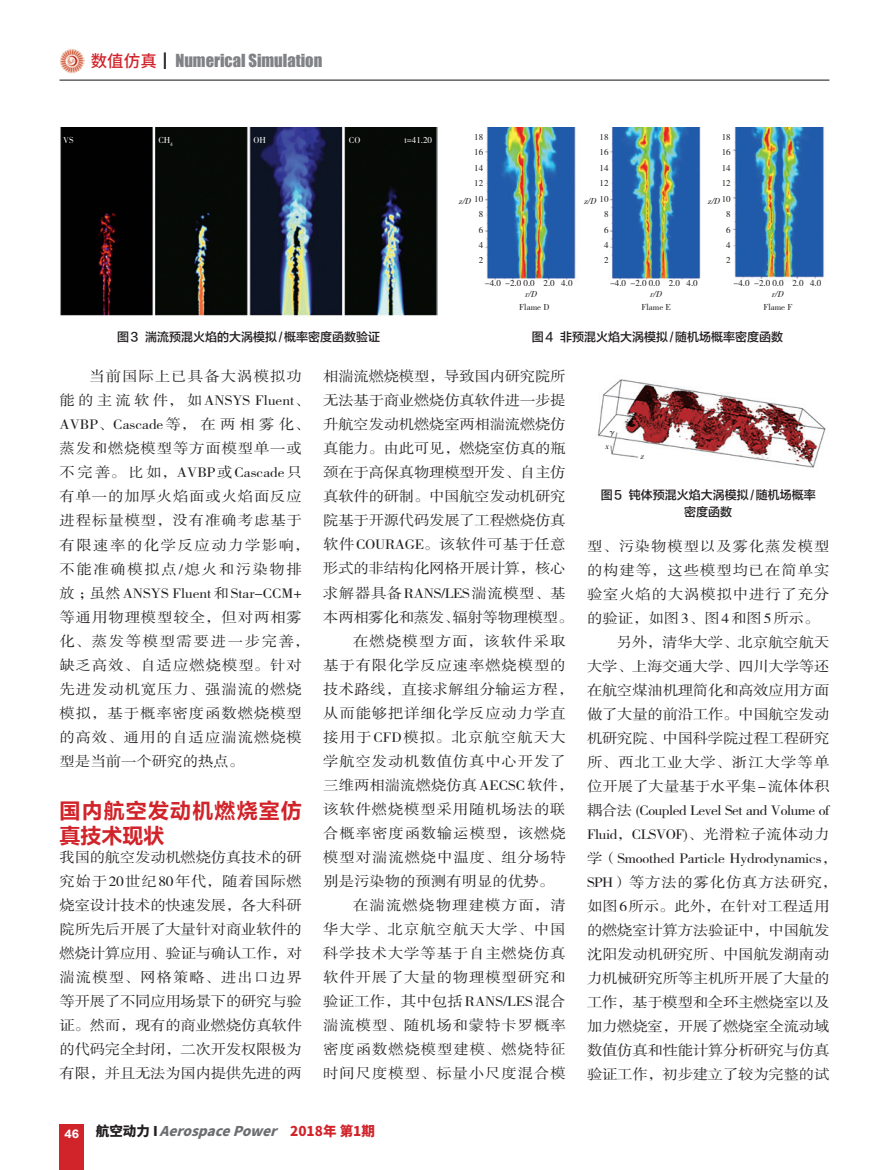
<style>
.page{position:relative;width:872px;height:1170px;background:#fff}
.page>*{position:absolute;margin:0;border:0;box-sizing:border-box;transform-origin:0 0}
.t1{font:21px/24.3px "FZLTCHJW GB1 0";letter-spacing:.055em;color:#d1232a}
.t2{font:16.5px "Impact";color:#808285}
.t3{font:14.25px/24px "FZSSJW GB1 0";color:#231f20;text-align:justify;scale:1.08 1}
.t4{font:14.25px/24px "FZSSJW GB1 0";letter-spacing:.06em;color:#231f20;scale:1.08 1}
.t5{font:14.25px "FZSSJW GB1 0";letter-spacing:.055em;color:#231f20;scale:1.08 1}
.t6{font:14.25px "FZSSJW GB1 0";letter-spacing:-.03em;color:#231f20;scale:1.08 1}
.t7{font:14.25px "FZSSJW GB1 0";letter-spacing:.065em;color:#231f20;scale:1.08 1}
.t8{font:14.25px "FZSSJW GB1 0";letter-spacing:.075em;color:#231f20;scale:1.08 1}
.t9{font:14.25px "FZSSJW GB1 0";letter-spacing:.035em;color:#231f20;scale:1.08 1}
.t10{font:14.25px "FZSSJW GB1 0";letter-spacing:.025em;color:#231f20;scale:1.08 1}
.t11{font:14.25px "FZSSJW GB1 0";letter-spacing:-.02em;color:#231f20;scale:1.08 1}
.t12{font:14.25px "FZSSJW GB1 0";letter-spacing:.05em;color:#231f20;scale:1.08 1}
.t13{font:14.25px "FZSSJW GB1 0";letter-spacing:.02em;color:#231f20;scale:1.08 1}
.t14{font:italic 800 13.5px "Source Han Sans CN";color:#6c6d70}
.t15{font:12px/16.5px "FZLTZHJW GB1 0";color:#231f20;text-align:center}
.t16{font:9px/15.5px "FZSSJW GB1 0";color:#231f20;text-align:center}
.t17{font:italic 9px "FZSSJW GB1 0";color:#231f20}
.t18{font:9px "FZSSJW GB1 0";color:#fff}
.s1{font-family:"Source Han Sans CN";font-weight:500;color:#d1232a}
.s2{font-family:"Source Han Sans CN";font-weight:500;color:#231f20}
.s3{font-style:normal;color:#231f20}
.s4{font-style:normal;color:#d1232a}
</style>
<div class="page">
<div style="left:60px;top:1124px;width:24px;height:45px;background:#d1232a"></div>
<hr style="left:60px;top:80px;width:769px;height:1px;background:#231f20">
<img style="left:60px;top:49px;width:24px;height:24px">
<img style="left:597px;top:379px;width:229px;height:89px">
<img style="left:60px;top:128px;width:377px;height:188px">
<img style="left:485px;top:128px;width:339px;height:153px">
<p class="t2" style="left:91px;top:48px;width:233px"><span class="s1">数值仿真</span><span class="s2">┃</span>Numerical Simulation</p>
<p class="t18" style="left:63px;top:135px;width:12px">VS</p>
<p class="t18" style="left:158px;top:135px;width:16px">CH<sub>4</sub></p>
<p class="t18" style="left:254px;top:135px;width:14px">OH</p>
<p class="t18" style="left:349px;top:135px;width:13px">CO</p>
<p class="t18" style="left:404px;top:135px;width:29px">t=41.20</p>
<p class="t15" style="left:117px;top:328px;width:264px">图3 湍流预混火焰的大涡模拟/概率密度函数验证</p>
<p class="t16" style="left:474px;top:129px;width:10px">18<br>16<br>14<br>12<br>10<br>8<br>6<br>4<br>2</p>
<p class="t17" style="left:458px;top:196px;width:16px">z/D</p>
<p class="t16" style="left:599px;top:129px;width:10px">18<br>16<br>14<br>12<br>10<br>8<br>6<br>4<br>2</p>
<p class="t16" style="left:722px;top:129px;width:10px">18<br>16<br>14<br>12<br>10<br>8<br>6<br>4<br>2</p>
<p class="t17" style="left:584px;top:196px;width:16px">z/D</p>
<p class="t17" style="left:707px;top:196px;width:16px">z/D</p>
<p class="t16" style="left:485px;top:276px;width:89px">-4.0 -2.0 0.0 2.0 4.0</p>
<p class="t16" style="left:519px;top:300px;width:32px">Flame D</p>
<p class="t16" style="left:641px;top:300px;width:31px">Flame E</p>
<p class="t16" style="left:763px;top:300px;width:31px">Flame F</p>
<p class="t16" style="left:610px;top:276px;width:89px">-4.0 -2.0 0.0 2.0 4.0</p>
<p class="t16" style="left:733px;top:276px;width:89px">-4.0 -2.0 0.0 2.0 4.0</p>
<p class="t17" style="left:525px;top:289px;width:16px">r/D</p>
<p class="t17" style="left:650px;top:289px;width:16px">r/D</p>
<p class="t17" style="left:771px;top:289px;width:16px">r/D</p>
<p class="t15" style="left:532px;top:328px;width:252px">图4 非预混火焰大涡模拟/随机场概率密度函数</p>
<p class="t4" style="left:60px;top:365px;width:233px;text-indent:30px">当前国际上已具备大涡模拟功能的主流软件，如 ANSYS Fluent、<br>AVBP、Cascade 等，在两相雾化、蒸发和燃烧模型等方面模型单一或不完善。比如，AVBP 或 Cascade 只有单一的加厚火焰面或火焰面反应进程标量模型，没有准确考虑基于有限速率的化学反应动力学影响，不能准确模拟点/熄火和污染物排放；虽然 ANSYS Fluent 和 Star-CCM+等通用物理模型较全，但对两相雾化、蒸发等模型需要进一步完善，缺乏高效、自适应燃烧模型。针对先进发动机宽压力、强湍流的燃烧模拟，基于概率密度函数燃烧模型的高效、通用的自适应湍流燃烧模型是当前一个研究的热点。</p>
<h1 class="t1" style="left:60px;top:799px;width:244px">国内航空发动机燃烧室仿真技术现状</h1>
<p class="t3" style="left:60px;top:846px;width:226px">我国的航空发动机燃烧仿真技术的研究始于20世纪80年代，随着国际燃烧室设计技术的快速发展，各大科研院所先后开展了大量针对商业软件的燃烧计算应用、验证与确认工作，对湍流模型、网格策略、进出口边界等开展了不同应用场景下的研究与验证。然而，现有的商业燃烧仿真软件的代码完全封闭，二次开发权限极为有限，并且无法为国内提供先进的两</p>
<p class="t3" style="left:323px;top:365px;width:226px">相湍流燃烧模型，导致国内研究院所</p>
<p class="t3" style="left:323px;top:389px;width:226px">无法基于商业燃烧仿真软件进一步提</p>
<p class="t3" style="left:323px;top:413px;width:226px">升航空发动机燃烧室两相湍流燃烧仿</p>
<p class="t3" style="left:323px;top:437px;width:226px">真能力。由此可见，燃烧室仿真的瓶</p>
<p class="t3" style="left:323px;top:461px;width:226px">颈在于高保真物理模型开发、自主仿</p>
<p class="t3" style="left:323px;top:485px;width:226px">真软件的研制。中国航空发动机研究</p>
<p class="t3" style="left:323px;top:509px;width:226px">院基于开源代码发展了工程燃烧仿真</p>
<p class="t10" style="left:323px;top:537px;width:226px">软件COURAGE。该软件可基于任意</p>
<p class="t3" style="left:323px;top:557px;width:226px">形式的非结构化网格开展计算，核心</p>
<p class="t9" style="left:323px;top:585px;width:226px">求解器具备RANS/LES湍流模型、基</p>
<p class="t11" style="left:323px;top:609px;width:233px">本两相雾化和蒸发、辐射等物理模型。</p>
<p class="t8" style="left:353px;top:633px;width:198px">在燃烧模型方面，该软件采取</p>
<p class="t5" style="left:323px;top:657px;width:226px">基于有限化学反应速率燃烧模型的</p>
<p class="t13" style="left:323px;top:681px;width:233px">技术路线，直接求解组分输运方程，</p>
<p class="t5" style="left:323px;top:705px;width:226px">从而能够把详细化学反应动力学直</p>
<p class="t7" style="left:323px;top:729px;width:226px">接用于CFD模拟。北京航空航天大</p>
<p class="t5" style="left:323px;top:753px;width:226px">学航空发动机数值仿真中心开发了</p>
<p class="t3" style="left:323px;top:773px;width:233px">三维两相湍流燃烧仿真 AECSC 软件，</p>
<p class="t5" style="left:323px;top:801px;width:226px">该软件燃烧模型采用随机场法的联</p>
<p class="t5" style="left:323px;top:825px;width:226px">合概率密度函数输运模型，该燃烧</p>
<p class="t4" style="left:323px;top:845px;width:226px">模型对湍流燃烧中温度、组分场特</p>
<p class="t3" style="left:323px;top:869px;width:215px">别是污染物的预测有明显的优势。</p>
<p class="t8" style="left:353px;top:897px;width:198px">在湍流燃烧物理建模方面，清</p>
<p class="t4" style="left:323px;top:917px;width:226px">华大学、北京航空航天大学、中国</p>
<p class="t5" style="left:323px;top:945px;width:226px">科学技术大学等基于自主燃烧仿真</p>
<p class="t5" style="left:323px;top:969px;width:226px">软件开展了大量的物理模型研究和</p>
<p class="t3" style="left:323px;top:989px;width:226px">验证工作，其中包括 RANS/LES 混合</p>
<p class="t4" style="left:323px;top:1013px;width:226px">湍流模型、随机场和蒙特卡罗概率</p>
<p class="t4" style="left:323px;top:1037px;width:226px">密度函数燃烧模型建模、燃烧特征</p>
<p class="t4" style="left:323px;top:1061px;width:226px">时间尺度模型、标量小尺度混合模</p>
<p class="t14" style="left:65px;top:1123px;width:312px"><sub>4</sub> <sub>6</sub> <span class="s3">航空动力 I</span> AerospacePower <span class="s4">2 0 1 8 年 第 1 期</span></p>
<p class="t17" style="left:607px;top:427px;width:13px">γ</p>
<p class="t17" style="left:604px;top:441px;width:8px">x</p>
<p class="t17" style="left:640px;top:451px;width:8px">z</p>
<p class="t15" style="left:601px;top:487px;width:216px">图5 钝体预混火焰大涡模拟/随机场概率密度函数</p>
<p class="t4" style="left:587px;top:534px;width:226px">型、污染物模型以及雾化蒸发模型</p>
<p class="t4" style="left:587px;top:558px;width:226px">的构建等，这些模型均已在简单实</p>
<p class="t5" style="left:587px;top:586px;width:226px">验室火焰的大涡模拟中进行了充分</p>
<p class="t3" style="left:587px;top:606px;width:217px">的验证，如图 3、图 4 和图 5 所示。</p>
<p class="t3" style="left:617px;top:630px;width:198px">另外，清华大学、北京航空航天</p>
<p class="t3" style="left:587px;top:654px;width:226px">大学、上海交通大学、四川大学等还</p>
<p class="t3" style="left:587px;top:678px;width:226px">在航空煤油机理简化和高效应用方面</p>
<p class="t3" style="left:587px;top:702px;width:226px">做了大量的前沿工作。中国航空发动</p>
<p class="t3" style="left:587px;top:726px;width:226px">机研究院、中国科学院过程工程研究</p>
<p class="t7" style="left:587px;top:754px;width:226px">所、西北工业大学、浙江大学等单</p>
<p class="t3" style="left:587px;top:774px;width:226px">位开展了大量基于水平集-流体体积</p>
<p class="t6" style="left:587px;top:802px;width:226px">耦合法 (Coupled Level Set and Volume of</p>
<p class="t6" style="left:587px;top:826px;width:226px">Fluid，CLSVOF)、光滑粒子流体动力</p>
<p class="t3" style="left:587px;top:846px;width:233px">学（Smoothed Particle Hydrodynamics，</p>
<p class="t12" style="left:587px;top:874px;width:233px">SPH）等方法的雾化仿真方法研究，</p>
<p class="t3" style="left:587px;top:894px;width:226px">如图6所示。此外，在针对工程适用</p>
<p class="t3" style="left:587px;top:918px;width:226px">的燃烧室计算方法验证中，中国航发</p>
<p class="t3" style="left:587px;top:942px;width:226px">沈阳发动机研究所、中国航发湖南动</p>
<p class="t3" style="left:587px;top:966px;width:226px">力机械研究所等主机所开展了大量的</p>
<p class="t3" style="left:587px;top:990px;width:226px">工作，基于模型和全环主燃烧室以及</p>
<p class="t3" style="left:587px;top:1014px;width:226px">加力燃烧室，开展了燃烧室全流动域</p>
<p class="t3" style="left:587px;top:1038px;width:226px">数值仿真和性能计算分析研究与仿真</p>
<p class="t3" style="left:587px;top:1062px;width:226px">验证工作，初步建立了较为完整的试</p>
</div>
